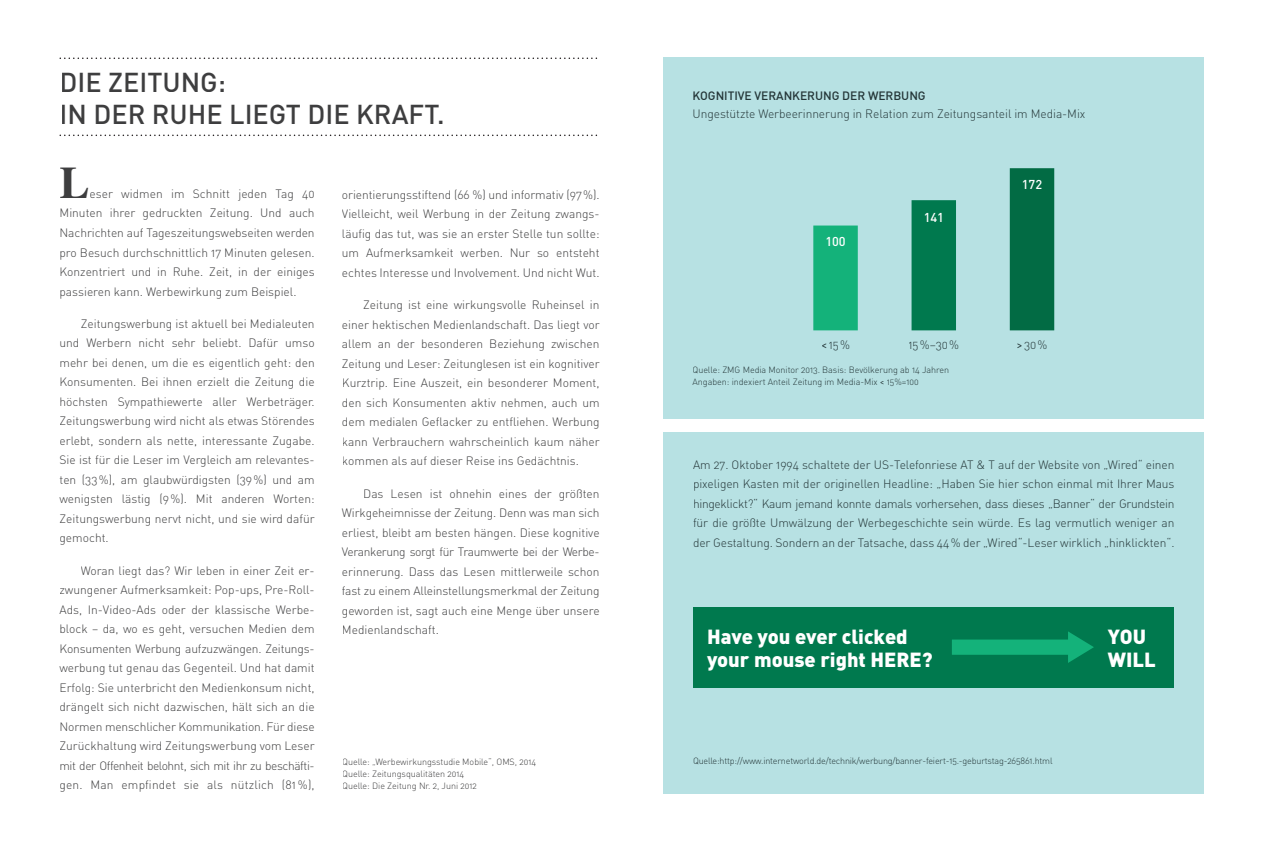
<style>
.page{position:relative;width:1263px;height:851px;background:#fff}
.page>*{position:absolute;margin:0;border:0;box-sizing:border-box;transform-origin:0 0}
.t1{font:700 45px "Times";color:#3e3e3f}
.t2{font:500 27px/32.4px "DIN";color:#3e3e3f}
.t3{font:900 20.1px/22.5px "DIN";color:#fff}
.t4{font:500 12.75px "DIN";letter-spacing:-.005em;color:#fff}
.t5{font:12px/19.5px "DIN Light Alternate";color:#3e3e3f;text-align:justify}
.t6{font:12px/19.5px "DIN Light Alternate";letter-spacing:-.005em;color:#243638;text-align:justify}
.t7{font:500 12px "DIN";letter-spacing:-.005em;color:#243638}
.t8{font:9px/12px "DIN Light Alternate";letter-spacing:-.01em;color:#243638}
.t9{font:9px/12px "DIN Light Alternate";letter-spacing:-.005em;color:#3e3e3f}
.s1{font-family:"DIN"}
</style>
<div class="page">
<svg style="left:60px;top:57px;width:537px;height:2px"></svg>
<svg style="left:60px;top:134px;width:537px;height:2px"></svg>
<div style="left:663px;top:432px;width:540px;height:361px;background:#b7e1e3"></div>
<div style="left:693px;top:606px;width:480px;height:81px;background:#00794e"></div>
<svg style="left:952px;top:631px;width:142px;height:32px"></svg>
<div style="left:664px;top:57px;width:540px;height:362px;background:#b7e1e3"></div>
<div style="left:813px;top:225px;width:45px;height:105px;background:#14b27a"></div>
<div style="left:911px;top:200px;width:45px;height:130px;background:#00794e"></div>
<div style="left:1010px;top:168px;width:44px;height:162px;background:#026b44"></div>
<h2 class="t2" style="left:60px;top:65px;width:387px">DIE ZEITUNG:<br>IN DER RUHE LIEGT DIE KRAFT.</h2>
<h1 class="t1" style="left:60px;top:156px;width:32px">L</h1>
<p class="t5" style="left:60px;top:184px;width:257px;text-indent:30px">eser widmen im Schnitt jeden Tag 40<br>Minuten ihrer gedruckten Zeitung. Und auch Nachrichten auf Tageszeitungswebseiten werden pro Besuch durchschnittlich 17 Minuten gelesen.<br>Konzentriert und in Ruhe. Zeit, in der einiges passieren kann. Werbewirkung zum Beispiel.</p>
<p class="t5" style="left:60px;top:313px;width:257px;text-indent:21px">Zeitungswerbung ist aktuell bei Medialeuten und Werbern nicht sehr beliebt. Dafür umso mehr bei denen, um die es eigentlich geht: den Konsumenten. Bei ihnen erzielt die Zeitung die höchsten Sympathiewerte aller Werbeträger.<br>Zeitungswerbung wird nicht als etwas Störendes erlebt, sondern als nette, interessante Zugabe.<br>Sie ist für die Leser im Vergleich am relevantes&shy;ten (33 %), am glaubwürdigsten (39 %) und am wenigsten lästig (9 %). Mit anderen Worten:<br>Zeitungswerbung nervt nicht, und sie wird dafür gemocht.</p>
<p class="t5" style="left:60px;top:560px;width:257px;text-indent:21px">Woran liegt das? Wir leben in einer Zeit er&shy;zwungener Aufmerksamkeit: Pop-ups, Pre-Roll-Ads, In-Video-Ads oder der klassische Werbe&shy;block – da, wo es geht, versuchen Medien dem Konsumenten Werbung aufzuzwängen. Zeitungs&shy;werbung tut genau das Gegenteil. Und hat damit Erfolg: Sie unterbricht den Medienkonsum nicht, drängelt sich nicht dazwischen, hält sich an die Normen menschlicher Kommunikation. Für diese Zurückhaltung wird Zeitungswerbung vom Leser mit der Offenheit belohnt, sich mit ihr zu beschäfti&shy;gen. Man empfindet sie als nützlich (81 %),</p>
<p class="t5" style="left:342px;top:185px;width:259px">orientierungsstiftend (66 %) und informativ (97 %).<br>Vielleicht, weil Werbung in der Zeitung zwangs&shy;läufig das tut, was sie an erster Stelle tun sollte: um Aufmerksamkeit werben. Nur so entsteht echtes Interesse und Involvement. Und nicht Wut.</p>
<p class="t5" style="left:342px;top:295px;width:259px;text-indent:21px">Zeitung ist eine wirkungsvolle Ruheinsel in einer hektischen Medienlandschaft. Das liegt vor allem an der besonderen Beziehung zwischen Zeitung und Leser: Zeitunglesen ist ein kognitiver Kurztrip. Eine Auszeit, ein besonderer Moment, den sich Konsumenten aktiv nehmen, auch um dem medialen Geflacker zu entfliehen. Werbung kann Verbrauchern wahrscheinlich kaum näher kommen als auf dieser Reise ins Gedächtnis.</p>
<p class="t5" style="left:342px;top:483px;width:259px;text-indent:21px">Das Lesen ist ohnehin eines der größten Wirkgeheimnisse der Zeitung. Denn was man sich erliest, bleibt am besten hängen. Diese kognitive Verankerung sorgt für Traumwerte bei der Werbe&shy;erinnerung. Dass das Lesen mittlerweile schon fast zu einem Alleinstellungsmerkmal der Zeitung geworden ist, sagt auch eine Menge über unsere Medienlandschaft.</p>
<p class="t9" style="left:342px;top:755px;width:195px">Quelle: „Werbewirkungsstudie Mobile“, OMS, 2014<br>Quelle: Zeitungsqualitäten 2014<br>Quelle: Die Zeitung Nr. 2, Juni 2012</p>
<p class="t7" style="left:692px;top:88px;width:235px">KOGNITIVE VERANKERUNG DER WERBUNG</p>
<p class="t6" style="left:692px;top:103px;width:394px">Ungestützte Werbeerinnerung in Relation zum Zeitungsanteil im Media-Mix</p>
<p class="t4" style="left:825px;top:233px;width:22px">100</p>
<p class="t4" style="left:924px;top:209px;width:22px">141</p>
<p class="t4" style="left:1022px;top:176px;width:22px">172</p>
<p class="t6" style="left:821px;top:335px;width:30px"><span class="s1">&lt;</span> 15 %</p>
<p class="t6" style="left:908px;top:335px;width:52px">15 %–30 %</p>
<p class="t6" style="left:1016px;top:335px;width:33px"><span class="s1">&gt;</span> 30 %</p>
<p class="t8" style="left:692px;top:364px;width:258px">Quelle: ZMG Media Monitor 2013. Basis: Bevölkerung ab 14 Jahren<br>Angaben: indexiert Anteil Zeitung im Media-Mix <span class="s1">&lt;</span> 15%=100</p>
<p class="t6" style="left:693px;top:454px;width:483px">Am 27. Oktober 1994 schaltete der US-Telefonriese AT &amp; T auf der Website von „Wired“ einen pixeligen Kasten mit der originellen Headline: „Haben Sie hier schon einmal mit Ihrer Maus hingeklickt?“ Kaum jemand konnte damals vorhersehen, dass dieses „Banner“ der Grundstein für die größte Umwälzung der Werbegeschichte sein würde. Es lag vermutlich weniger an der Gestaltung. Sondern an der Tatsache, dass 44 % der „Wired“-Leser wirklich „hinklickten“.</p>
<h3 class="t3" style="left:707px;top:624px;width:227px">Have you ever clicked your mouse right HERE?</h3>
<h3 class="t3" style="left:1108px;top:624px;width:49px">YOU<br>WILL</h3>
<p class="t8" style="left:693px;top:754px;width:361px">Quelle:http://www.internetworld.de/technik/werbung/banner-feiert-15.-geburtstag-265861.html</p>
</div>
